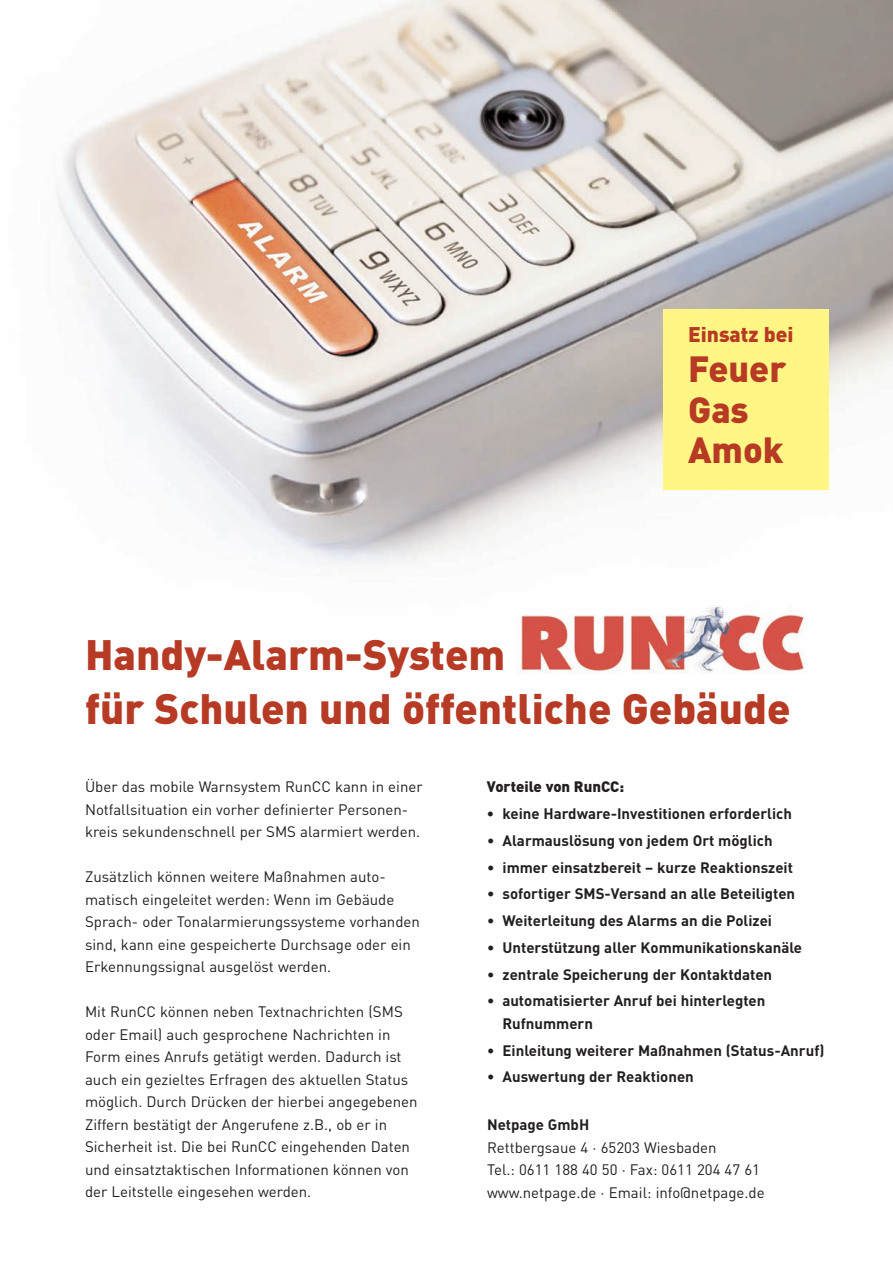
<style>
.page{position:relative;width:893px;height:1263px;background:#fff}
.page>*{position:absolute;margin:0;border:0;box-sizing:border-box;transform-origin:0 0}
.t1{font:900 42px/54px "DIN";color:#b73a25}
.t2{font:900 36px/40.5px "DIN";color:#b73a25}
.t3{font:900 21px "DIN";color:#b73a25}
.t4{font:15px/22.5px "DIN";color:#231f20}
.t5{font:700 15px/22.5px "DIN";color:#231f20}
.t6{font:900 15px "DIN";color:#231f20}
</style>
<div class="page">
<img style="left:56px;top:0;width:837px;height:565px">
<div style="left:663px;top:309px;width:166px;height:181px;background:#fff685"></div>
<img style="left:520px;top:605px;width:284px;height:69px">
<h3 class="t3" style="left:688px;top:322px;width:107px">Einsatz bei</h3>
<h2 class="t2" style="left:688px;top:348px;width:100px">Feuer<br>Gas<br>Amok</h2>
<h1 class="t1" style="left:85px;top:626px;width:707px">Handy-Alarm-System<br>für Schulen und öffentliche Gebäude</h1>
<p class="t4" style="left:85px;top:775px;width:339px">Über das mobile Warnsystem RunCC kann in einer<br>Notfallsituation ein vorher definierter Personen&shy;kreis sekundenschnell per SMS alarmiert werden.</p>
<p class="t4" style="left:85px;top:865px;width:336px">Zusätzlich können weitere Maßnahmen auto&shy;matisch eingeleitet werden: Wenn im Gebäude Sprach- oder Tonalarmierungssysteme vorhanden sind, kann eine gespeicherte Durchsage oder ein Erkennungssignal ausgelöst werden.</p>
<p class="t4" style="left:85px;top:1000px;width:334px">Mit RunCC können neben Textnachrichten (SMS oder Email) auch gesprochene Nachrichten in Form eines Anrufs getätigt werden. Dadurch ist auch ein gezieltes Erfragen des aktuellen Status möglich. Durch Drücken der hierbei angegebenen Ziffern bestätigt der Angerufene z.B., ob er in Sicherheit ist. Die bei RunCC eingehenden Daten und einsatztaktischen Informationen können von der Leitstelle eingesehen werden.</p>
<p class="t6" style="left:487px;top:778px;width:139px">Vorteile von RunCC:</p>
<p class="t5" style="left:487px;top:802px;width:306px">• keine Hardware-Investitionen erforderlich</p>
<p class="t5" style="left:487px;top:829px;width:287px">• Alarmauslösung von jedem Ort möglich</p>
<p class="t5" style="left:487px;top:855px;width:308px">• immer einsatzbereit – kurze Reaktionszeit</p>
<p class="t5" style="left:487px;top:882px;width:310px">• sofortiger SMS-Versand an alle Beteiligten</p>
<p class="t5" style="left:487px;top:909px;width:287px">• Weiterleitung des Alarms an die Polizei</p>
<p class="t5" style="left:487px;top:936px;width:317px">• Unterstützung aller Kommunikationskanäle</p>
<p class="t5" style="left:487px;top:962px;width:287px">• zentrale Speicherung der Kontaktdaten</p>
<p class="t5" style="left:502px;top:989px;width:265px;text-indent:-15px">• automatisierter Anruf bei hinterlegten<br>Rufnummern</p>
<p class="t5" style="left:487px;top:1038px;width:339px">• Einleitung weiterer Maßnahmen (Status-Anruf)</p>
<p class="t5" style="left:487px;top:1064px;width:208px">• Auswertung der Reaktionen</p>
<p class="t5" style="left:487px;top:1113px;width:104px">Netpage GmbH</p>
<p class="t4" style="left:487px;top:1135px;width:279px">Rettbergsaue 4 · 65203 Wiesbaden<br>Tel.: 0611 188 40 50 · Fax: 0611 204 47 61 www.netpage.de · Email: info@netpage.de</p>
</div>
